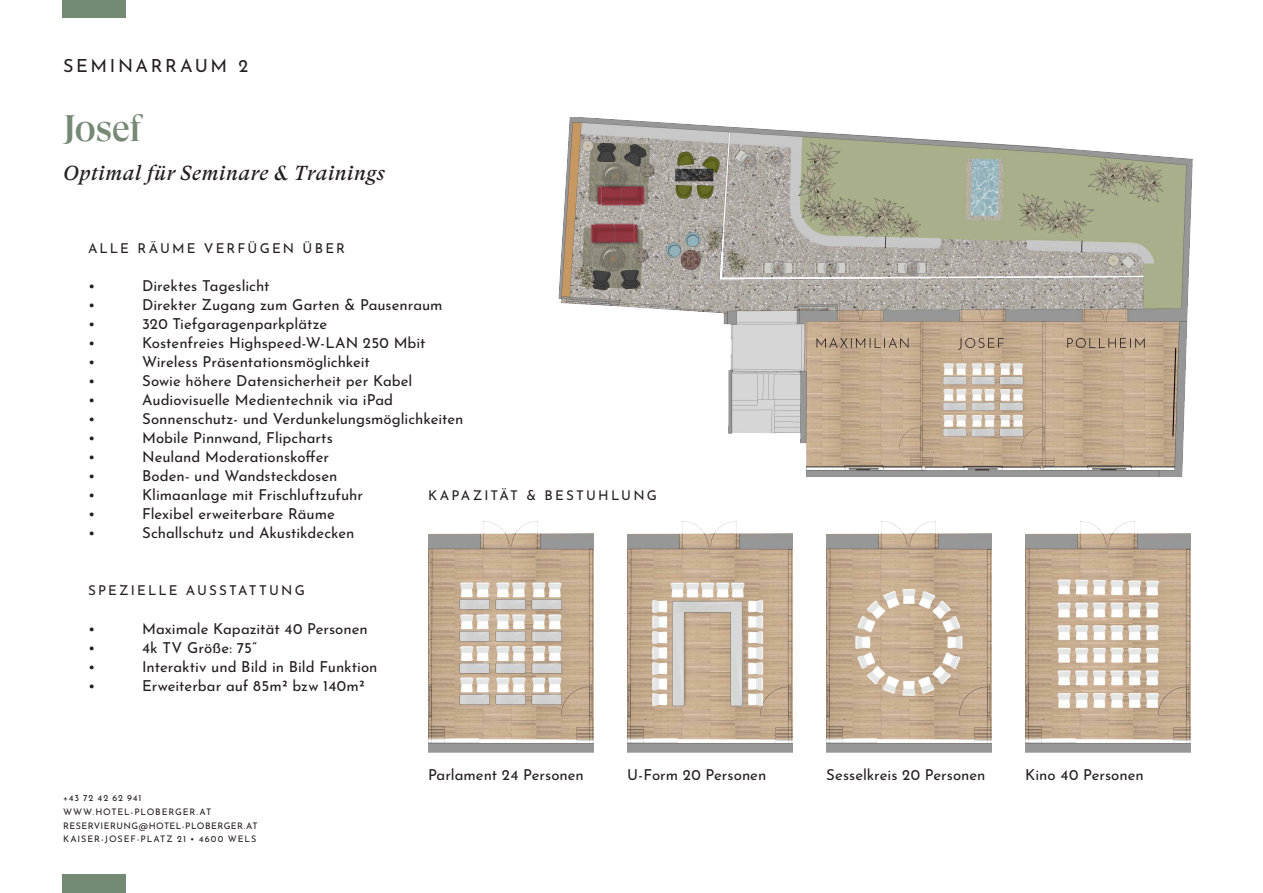
<style>
.page{position:relative;width:1263px;height:893px;background:#fff}
.page>*{position:absolute;margin:0;border:0;box-sizing:border-box;transform-origin:0 0}
.t1{font:500 37.5px "GT Super Display";letter-spacing:-.005em;color:#758a74}
.t2{font:italic 20.25px "GT Super Text";letter-spacing:.02em;color:#231f20}
.t3{font:18px "Josefin Sans";letter-spacing:.145em;color:#231f20}
.t4{font:15px "Josefin Sans";letter-spacing:-.005em;color:#231f20}
.t5{font:13.5px "Josefin Sans";letter-spacing:.155em;color:#231f20}
.t6{font:13.35px "Josefin Sans";letter-spacing:.165em;color:#231f20}
.t7{font:9px/13.6px "Josefin Sans";letter-spacing:.09em;color:#231f20}
</style>
<div class="page">
<img style="left:558px;top:117px;width:635px;height:360px">
<img style="left:428px;top:521px;width:166px;height:231px">
<img style="left:627px;top:521px;width:166px;height:231px">
<img style="left:826px;top:521px;width:166px;height:231px">
<img style="left:1025px;top:521px;width:166px;height:231px">
<div style="left:62px;top:0;width:64px;height:18px;background:#758a74"></div>
<div style="left:62px;top:875px;width:64px;height:18px;background:#758a74"></div>
<p class="t3" style="left:63px;top:52px;width:187px">SEMINARRAUM 2</p>
<h1 class="t1" style="left:63px;top:109px;width:80px">Josef</h1>
<h2 class="t2" style="left:63px;top:161px;width:323px">Optimal für Seminare &amp; Trainings</h2>
<p class="t5" style="left:88px;top:238px;width:259px">ALLE RÄUME VERFÜGEN ÜBER</p>
<p class="t4" style="left:88px;top:274px;width:9px">•</p>
<p class="t4" style="left:142px;top:274px;width:129px">Direktes Tageslicht</p>
<p class="t4" style="left:88px;top:293px;width:9px">•</p>
<p class="t4" style="left:142px;top:293px;width:302px">Direkter Zugang zum Garten &amp; Pausenraum</p>
<p class="t4" style="left:88px;top:312px;width:9px">•</p>
<p class="t4" style="left:142px;top:312px;width:187px">320 Tiefgaragenparkplätze</p>
<p class="t4" style="left:88px;top:331px;width:9px">•</p>
<p class="t4" style="left:142px;top:331px;width:285px">Kostenfreies Highspeed-W-LAN 250 Mbit</p>
<p class="t4" style="left:88px;top:350px;width:9px">•</p>
<p class="t4" style="left:142px;top:350px;width:229px">Wireless Präsentationsmöglichkeit</p>
<p class="t4" style="left:88px;top:369px;width:9px">•</p>
<p class="t4" style="left:142px;top:369px;width:272px">Sowie höhere Datensicherheit per Kabel</p>
<p class="t4" style="left:88px;top:388px;width:9px">•</p>
<p class="t4" style="left:142px;top:388px;width:253px">Audiovisuelle Medientechnik via iPad</p>
<p class="t4" style="left:88px;top:408px;width:9px">•</p>
<p class="t4" style="left:142px;top:408px;width:323px">Sonnenschutz- und Verdunkelungsmöglichkeiten</p>
<p class="t4" style="left:88px;top:427px;width:9px">•</p>
<p class="t4" style="left:142px;top:427px;width:192px">Mobile Pinnwand, Flipcharts</p>
<p class="t4" style="left:88px;top:446px;width:9px">•</p>
<p class="t4" style="left:142px;top:446px;width:189px">Neuland Moderationskoffer</p>
<p class="t4" style="left:88px;top:465px;width:9px">•</p>
<p class="t4" style="left:142px;top:465px;width:197px">Boden- und Wandsteckdosen</p>
<p class="t4" style="left:88px;top:484px;width:9px">•</p>
<p class="t4" style="left:142px;top:484px;width:223px">Klimaanlage mit Frischluftzufuhr</p>
<p class="t4" style="left:88px;top:503px;width:9px">•</p>
<p class="t4" style="left:142px;top:503px;width:194px">Flexibel erweiterbare Räume</p>
<p class="t4" style="left:88px;top:522px;width:9px">•</p>
<p class="t4" style="left:142px;top:522px;width:214px">Schallschutz und Akustikdecken</p>
<p class="t6" style="left:428px;top:485px;width:231px">KAPAZITÄT &amp; BESTUHLUNG</p>
<p class="t5" style="left:88px;top:581px;width:218px">SPEZIELLE AUSSTATTUNG</p>
<p class="t4" style="left:88px;top:617px;width:9px">•</p>
<p class="t4" style="left:142px;top:617px;width:227px">Maximale Kapazität 40 Personen</p>
<p class="t4" style="left:88px;top:636px;width:9px">•</p>
<p class="t4" style="left:142px;top:636px;width:116px">4k TV Größe: 75“</p>
<p class="t4" style="left:88px;top:655px;width:9px">•</p>
<p class="t4" style="left:142px;top:655px;width:237px">Interaktiv und Bild in Bild Funktion</p>
<p class="t4" style="left:88px;top:674px;width:9px">•</p>
<p class="t4" style="left:142px;top:674px;width:224px">Erweiterbar auf 85m² bzw 140m²</p>
<p class="t7" style="left:63px;top:791px;width:196px">+43 72 42 62 941<br>WWW.HOTEL-PLOBERGER.AT<br>RESERVIERUNG@HOTEL-PLOBERGER.AT<br>KAISER-JOSEF-PLATZ 21 • 4600 WELS</p>
<p class="t4" style="left:428px;top:764px;width:157px">Parlament 24 Personen</p>
<p class="t4" style="left:627px;top:764px;width:141px">U-Form 20 Personen</p>
<p class="t4" style="left:826px;top:764px;width:161px">Sesselkreis 20 Personen</p>
<p class="t4" style="left:1025px;top:764px;width:120px">Kino 40 Personen</p>
</div>
